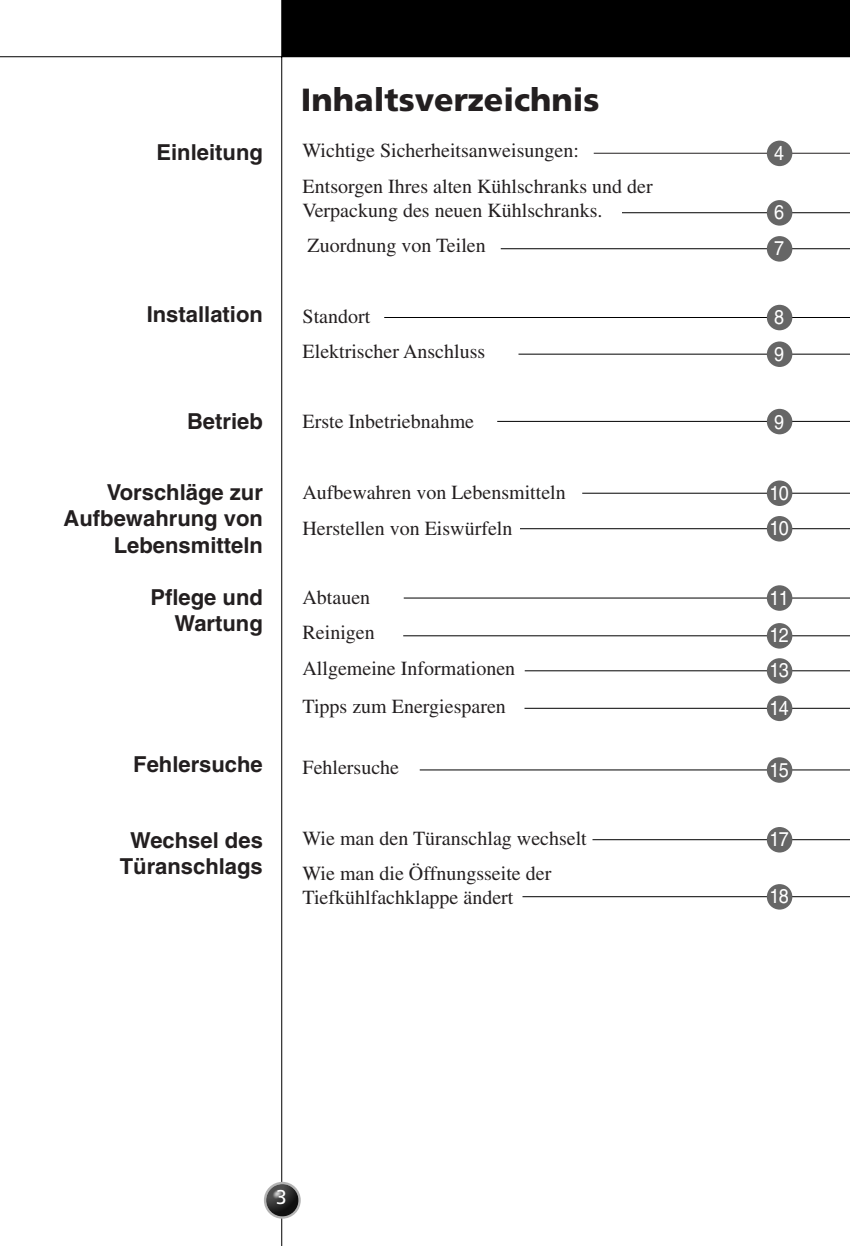
<style>
.page{position:relative;width:850px;height:1246px;background:#fff}
.page>*{position:absolute;margin:0;border:0;box-sizing:border-box;transform-origin:0 0}
.t1{font:900 32px "Frutiger";color:#231f20}
.t2{font:700 22px/26.4px "Helvetica";color:#231f20;text-align:right}
.t3{font:20px/35.4px "Times";color:#231f20}
.t4{font:20px/36px "Helvetica";letter-spacing:-.045em;color:#fff;scale:.9 1}
.t5{font:20px "Frutiger";color:#fff;scale:.95 1}
</style>
<div class="page">
<div style="left:282px;top:0;width:568px;height:57px;background:#000"></div>
<hr style="left:281px;top:0;width:1px;height:1246px;background:#000">
<hr style="left:0;top:56px;width:850px;height:1px;background:#000">
<svg style="left:264px;top:1182px;width:37px;height:37px"></svg>
<img style="left:266px;top:1184px;width:32px;height:32px;border-radius:50%">
<hr style="left:594px;top:153px;width:256px;height:1px;background:#231f20">
<div style="left:767px;top:141px;width:25px;height:25px;background:#666;border-radius:50%"></div>
<hr style="left:622px;top:212px;width:228px;height:1px;background:#000">
<div style="left:767px;top:200px;width:25px;height:26px;background:#666;border-radius:50%"></div>
<hr style="left:501px;top:248px;width:349px;height:1px;background:#000">
<div style="left:767px;top:236px;width:25px;height:26px;background:#666;border-radius:50%"></div>
<hr style="left:384px;top:317px;width:466px;height:1px;background:#000">
<div style="left:767px;top:305px;width:25px;height:25px;background:#666;border-radius:50%"></div>
<hr style="left:518px;top:354px;width:332px;height:1px;background:#000">
<div style="left:767px;top:341px;width:25px;height:26px;background:#666;border-radius:50%"></div>
<hr style="left:497px;top:421px;width:353px;height:1px;background:#000">
<div style="left:767px;top:409px;width:25px;height:25px;background:#666;border-radius:50%"></div>
<hr style="left:582px;top:493px;width:268px;height:1px;background:#000">
<div style="left:767px;top:481px;width:25px;height:25px;background:#666;border-radius:50%"></div>
<hr style="left:520px;top:528px;width:330px;height:1px;background:#000">
<div style="left:767px;top:516px;width:25px;height:26px;background:#666;border-radius:50%"></div>
<hr style="left:403px;top:635px;width:447px;height:1px;background:#000">
<div style="left:767px;top:623px;width:25px;height:26px;background:#666;border-radius:50%"></div>
<hr style="left:525px;top:670px;width:325px;height:1px;background:#000">
<div style="left:767px;top:658px;width:25px;height:26px;background:#666;border-radius:50%"></div>
<hr style="left:524px;top:708px;width:326px;height:1px;background:#000">
<div style="left:767px;top:696px;width:25px;height:25px;background:#666;border-radius:50%"></div>
<hr style="left:592px;top:839px;width:258px;height:1px;background:#000">
<div style="left:767px;top:827px;width:25px;height:26px;background:#666;border-radius:50%"></div>
<hr style="left:522px;top:896px;width:328px;height:1px;background:#000">
<div style="left:767px;top:884px;width:25px;height:26px;background:#666;border-radius:50%"></div>
<hr style="left:420px;top:770px;width:430px;height:1px;background:#000">
<div style="left:767px;top:757px;width:25px;height:26px;background:#666;border-radius:50%"></div>
<hr style="left:404px;top:598px;width:446px;height:1px;background:#000">
<div style="left:767px;top:585px;width:25px;height:26px;background:#666;border-radius:50%"></div>
<p class="t2" style="left:157px;top:141px;width:108px">Einleitung</p>
<h1 class="t1" style="left:301px;top:87px;width:300px">Inhaltsverzeichnis</h1>
<p class="t3" style="left:303px;top:135px;width:352px">Wichtige Sicherheitsanweisungen:<br>Entsorgen Ihres alten Kühlschranks und der</p>
<p class="t3" style="left:303px;top:194px;width:301px">Verpackung des neuen Kühlschranks.<br>Zuordnung von Teilen</p>
<p class="t4" style="left:774px;top:137px;width:13px">4</p>
<p class="t4" style="left:774px;top:196px;width:13px">6<br>7</p>
<p class="t2" style="left:147px;top:304px;width:118px">Installation</p>
<p class="t3" style="left:303px;top:300px;width:184px">Standort<br>Elektrischer Anschluss</p>
<p class="t4" style="left:774px;top:301px;width:13px;line-height:36.6px">8<br>9</p>
<p class="t2" style="left:187px;top:410px;width:77px">Betrieb</p>
<p class="t3" style="left:303px;top:406px;width:173px">Erste Inbetriebnahme</p>
<p class="t4" style="left:774px;top:406px;width:13px">9</p>
<p class="t2" style="left:64px;top:481px;width:201px">Vorschläge zur<br>Aufbewahrung von<br>Lebensmitteln</p>
<p class="t2" style="left:150px;top:586px;width:114px">Pflege und<br>Wartung</p>
<p class="t3" style="left:303px;top:477px;width:265px">Aufbewahren von Lebensmitteln<br>Herstellen von Eiswürfeln</p>
<p class="t3" style="left:303px;top:582px;width:214px">Abtauen<br>Reinigen<br>Allgemeine Informationen</p>
<p class="t3" style="left:303px;top:690px;width:205px">Tipps zum Energiesparen</p>
<p class="t4" style="left:769px;top:477px;width:23px">10<br>10</p>
<p class="t4" style="left:769px;top:582px;width:23px">11</p>
<p class="t4" style="left:769px;top:620px;width:23px;line-height:35px">12<br>13</p>
<p class="t4" style="left:769px;top:692px;width:23px">14</p>
<p class="t2" style="left:133px;top:753px;width:131px">Fehlersuche</p>
<p class="t3" style="left:303px;top:752px;width:98px">Fehlersuche</p>
<p class="t4" style="left:769px;top:754px;width:23px">15</p>
<p class="t2" style="left:120px;top:829px;width:145px;text-align:center">Wechsel des<br>Türanschlags</p>
<p class="t3" style="left:303px;top:822px;width:286px">Wie man den Türanschlag wechselt<br>Wie man die Öffnungsseite der</p>
<p class="t3" style="left:303px;top:882px;width:212px">Tiefkühlfachklappe ändert</p>
<p class="t4" style="left:769px;top:823px;width:23px">17</p>
<p class="t4" style="left:769px;top:880px;width:23px">18</p>
<p class="t5" style="left:276px;top:1190px;width:13px">3</p>
</div>
